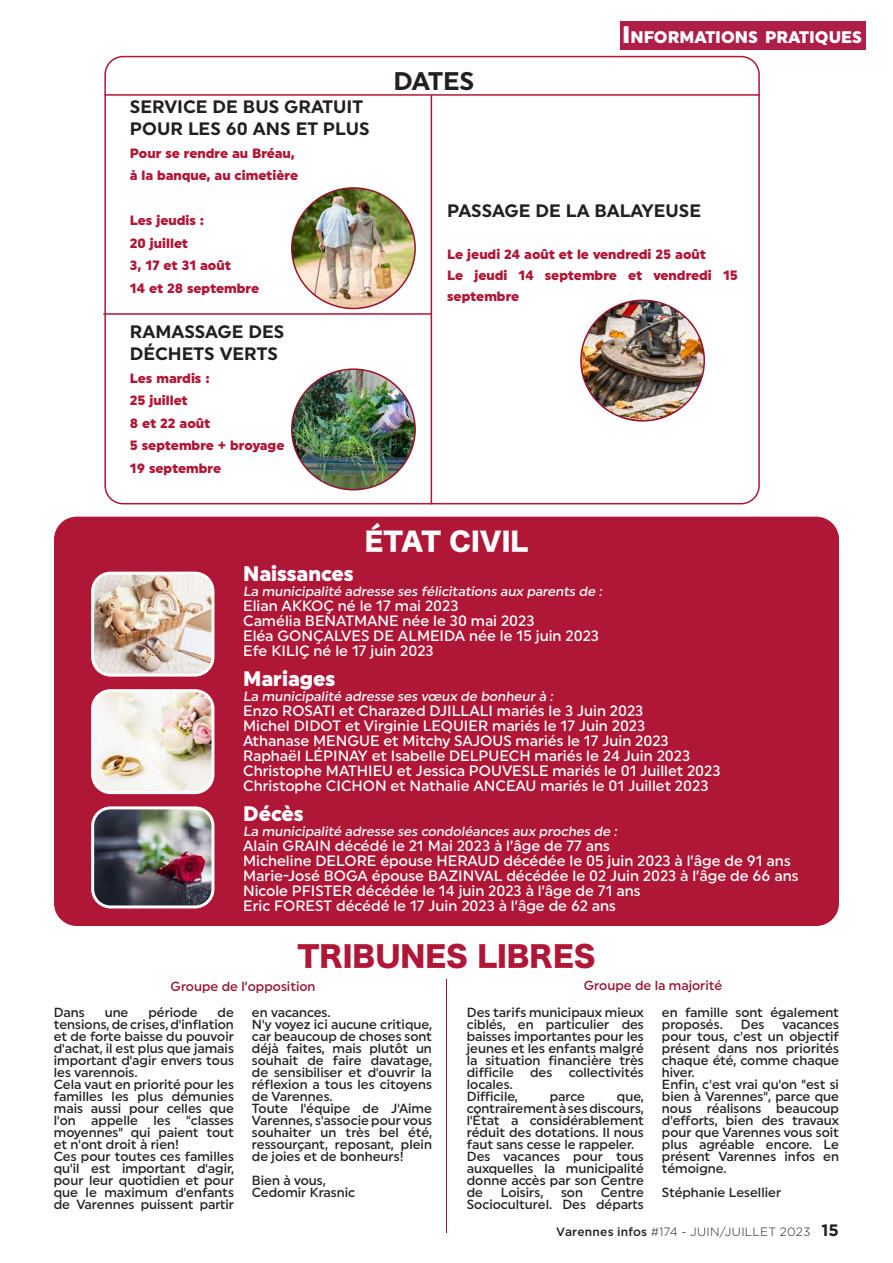
<style>
.page{position:relative;width:893px;height:1263px;background:#fff}
.page>*{position:absolute;margin:0;border:0;box-sizing:border-box;transform-origin:0 0}
.t1{font:28.5px "Hira Kaku Std W8";color:#b01636}
.t2{font:25.5px "Hira Kaku Std W8";color:#fff}
.t3{font:700 25.5px "Uniform";letter-spacing:-.015em;color:#231f20}
.t4{font:900 21px "Uniform";color:#fff}
.t5{font:700 18px/22.5px "Uniform";color:#231f20}
.t6{font:900 16.8px "Uniform";color:#fff}
.t7{font:500 15px/15px "Uniform";color:#fff}
.t8{font:900 13.5px/22.5px "Uniform";color:#b01636}
.t9{font:500 13.5px "Uniform";color:#fff}
.t10{font:500 13.2px/12px "Uniform";color:#231f20}
.t11{font:500 13.2px "Uniform";color:#96112b}
.t12{font:300 12px "Gotham";letter-spacing:.02em;color:#231f20}
.s1{font-size:24px}
.s2{font-weight:500}
.s3{font-weight:700;font-size:16.5px}
</style>
<div class="page">
<div style="left:620px;top:21px;width:245px;height:29px;background:#af1e46"></div>
<div style="left:104px;top:56px;width:656px;height:448px;border:2px solid #b01636;border-radius:18px"></div>
<img style="left:292px;top:188px;width:123px;height:120px">
<div style="left:291px;top:187px;width:125px;height:122px;border:2px solid #96112b;border-radius:50%"></div>
<img style="left:581px;top:300px;width:123px;height:121px">
<div style="left:580px;top:300px;width:125px;height:122px;border:2px solid #96112b;border-radius:50%"></div>
<hr style="left:431px;top:95px;width:1px;height:409px;background:#b01636">
<hr style="left:103px;top:313px;width:328px;height:2px;background:#b01636">
<hr style="left:104px;top:94px;width:656px;height:2px;background:#b01636">
<img style="left:292px;top:371px;width:123px;height:119px">
<div style="left:291px;top:368px;width:125px;height:122px;border:2px solid #96112b;border-radius:50%"></div>
<div style="left:56px;top:518px;width:781px;height:406px;background:#b01636;border-radius:21px"></div>
<div style="left:54px;top:517px;width:785px;height:409px;border:3px solid #b01636;border-radius:21px"></div>
<img style="left:95px;top:810px;width:118px;height:97px">
<div style="left:91px;top:806px;width:123px;height:102px;border:3px solid #fff;border-radius:18px"></div>
<img style="left:95px;top:573px;width:118px;height:100px">
<div style="left:91px;top:572px;width:123px;height:105px;border:3px solid #fff;border-radius:18px"></div>
<img style="left:95px;top:693px;width:118px;height:100px">
<div style="left:91px;top:689px;width:123px;height:105px;border:3px solid #fff;border-radius:18px"></div>
<hr style="left:446px;top:979px;width:1px;height:254px;background:#96112b">
<h3 class="t5" style="left:130px;top:95px;width:241px">SERVICE DE BUS GRATUIT<br>POUR LES 60 ANS ET PLUS</h3>
<p class="t8" style="left:130px;top:141px;width:170px">Pour se rendre au Bréau, à la banque, au cimetière</p>
<p class="t8" style="left:130px;top:209px;width:131px">Les jeudis :<br>20 juillet<br>3, 17 et 31 août<br>14 et 28 septembre</p>
<h3 class="t5" style="left:130px;top:320px;width:156px">RAMASSAGE DES<br>DÉCHETS VERTS</h3>
<p class="t8" style="left:130px;top:366px;width:156px">Les mardis :<br>25 juillet<br>8 et 22 août<br>5 septembre + broyage<br>19 septembre</p>
<h2 class="t3" style="left:393px;top:66px;width:83px">DATES</h2>
<p class="t6" style="left:622px;top:27px;width:241px"><span class="s1">I</span>NFORMATIONS PRATIQUES</p>
<h3 class="t5" style="left:447px;top:199px;width:255px">PASSAGE DE LA BALAYEUSE</h3>
<p class="t8" style="left:447px;top:243px;width:292px;line-height:21px">Le jeudi 24 août et le vendredi 25 août<br>Le jeudi 14 septembre et vendredi 15 septembre</p>
<h2 class="t2" style="left:365px;top:527px;width:165px">ÉTAT CIVIL</h2>
<h3 class="t4" style="left:243px;top:561px;width:112px">Naissances</h3>
<p class="t9" style="left:243px;top:583px;width:363px">La municipalité adresse ses félicitations aux parents de :</p>
<p class="t7" style="left:243px;top:598px;width:357px">Elian AKKOÇ né le 17 mai 2023<br>Camélia BENATMANE née le 30 mai 2023<br>Eléa GONÇALVES DE ALMEIDA née le 15 juin 2023<br>Efe KILIÇ né le 17 juin 2023</p>
<h3 class="t4" style="left:243px;top:666px;width:94px">Mariages</h3>
<p class="t9" style="left:243px;top:688px;width:314px">La municipalité adresse ses vœux de bonheur à :</p>
<p class="t7" style="left:243px;top:703px;width:479px">Enzo ROSATI et Charazed DJILLALI mariés le 3 Juin 2023<br>Michel DIDOT et Virginie LEQUIER mariés le 17 Juin 2023<br>Athanase MENGUE et Mitchy SAJOUS mariés le 17 Juin 2023<br>Raphaël LÉPINAY et Isabelle DELPUECH mariés le 24 Juin 2023<br>Christophe MATHIEU et Jessica POUVESLE mariés le 01 Juillet 2023<br>Christophe CICHON et Nathalie ANCEAU mariés le 01 Juillet 2023</p>
<h3 class="t4" style="left:243px;top:801px;width:62px">Décès</h3>
<p class="t9" style="left:243px;top:823px;width:378px">La municipalité adresse ses condoléances aux proches de :</p>
<p class="t7" style="left:243px;top:838px;width:557px">Alain GRAIN décédé le 21 Mai 2023 à l’âge de 77 ans<br>Micheline DELORE épouse HERAUD décédée le 05 juin 2023 à l’âge de 91 ans Marie-José BOGA épouse BAZINVAL décédée le 02 Juin 2023 à l’âge de 66 ans Nicole PFISTER décédée le 14 juin 2023 à l’âge de 71 ans<br>Eric FOREST décédé le 17 Juin 2023 à l’âge de 62 ans</p>
<h1 class="t1" style="left:297px;top:941px;width:300px">TRIBUNES LIBRES</h1>
<p class="t11" style="left:584px;top:977px;width:140px">Groupe de la majorité</p>
<p class="t11" style="left:171px;top:978px;width:146px">Groupe de l’opposition</p>
<p class="t10" style="left:54px;top:1006px;width:32px">Dans</p>
<p class="t10" style="left:105px;top:1006px;width:25px">une</p>
<p class="t10" style="left:148px;top:1006px;width:51px">période</p>
<p class="t10" style="left:54px;top:1006px;width:182px;text-indent:164px">de tensions, de crises, d'inflation et de forte baisse du pouvoir d'achat, il est plus que jamais important d'agir envers tous les varennois.<br>Cela vaut en priorité pour les familles les plus démunies mais aussi pour celles que l'on appelle les "classes moyennes" qui paient tout et n'ont droit à rien!<br>Ces pour toutes ces familles qu'il est important d'agir, pour leur quotidien et pour que le maximum d'enfants de Varennes puissent partir</p>
<p class="t10" style="left:252px;top:1006px;width:182px">en vacances.<br>N'y voyez ici aucune critique, car beaucoup de choses sont déjà faites, mais plutôt un souhait de faire davatage, de sensibiliser et d'ouvrir la réflexion a tous les citoyens de Varennes.<br>Toute l'équipe de J'Aime<br>Varennes, s'associe pour vous souhaiter un très bel été, ressourçant, reposant, plein de joies et de bonheurs!</p>
<p class="t10" style="left:252px;top:1174px;width:105px">Bien à vous,<br>Cedomir Krasnic</p>
<p class="t10" style="left:467px;top:1006px;width:179px">Des tarifs municipaux mieux ciblés, en particulier des baisses importantes pour les jeunes et les enfants malgré la situation financière très difficile des collectivités locales.<br>Difficile,</p>
<p class="t10" style="left:467px;top:1090px;width:179px;text-indent:150px">que, contrairement à ses discours, l'État a considérablement réduit des dotations. Il nous faut sans cesse le rappeler.<br>Des vacances pour tous auxquelles la municipalité donne accès par son Centre de</p>
<p class="t10" style="left:550px;top:1090px;width:36px">parce</p>
<p class="t10" style="left:501px;top:1186px;width:44px">Loisirs,</p>
<p class="t10" style="left:561px;top:1186px;width:23px">son</p>
<p class="t10" style="left:467px;top:1186px;width:179px;text-align:right">Centre<br>Socioculturel. Des départs</p>
<p class="t10" style="left:662px;top:1006px;width:179px">en famille sont également proposés.</p>
<p class="t10" style="left:741px;top:1018px;width:25px">Des</p>
<p class="t10" style="left:662px;top:1018px;width:179px;text-indent:121px">vacances pour tous, c'est un objectif présent dans nos priorités chaque été, comme chaque hiver.<br>Enfin, c'est vrai qu'on "est si bien à Varennes", parce que nous réalisons beaucoup d'efforts, bien des travaux pour que Varennes vous soit plus agréable encore. Le présent Varennes infos en témoigne.</p>
<p class="t10" style="left:662px;top:1186px;width:121px">Stéphanie Lesellier</p>
<p class="t12" style="left:556px;top:1224px;width:284px"><span class="s2">Varennes infos</span> #174 - JUIN/JUILLET 2023 <span class="s3">15</span></p>
</div>
